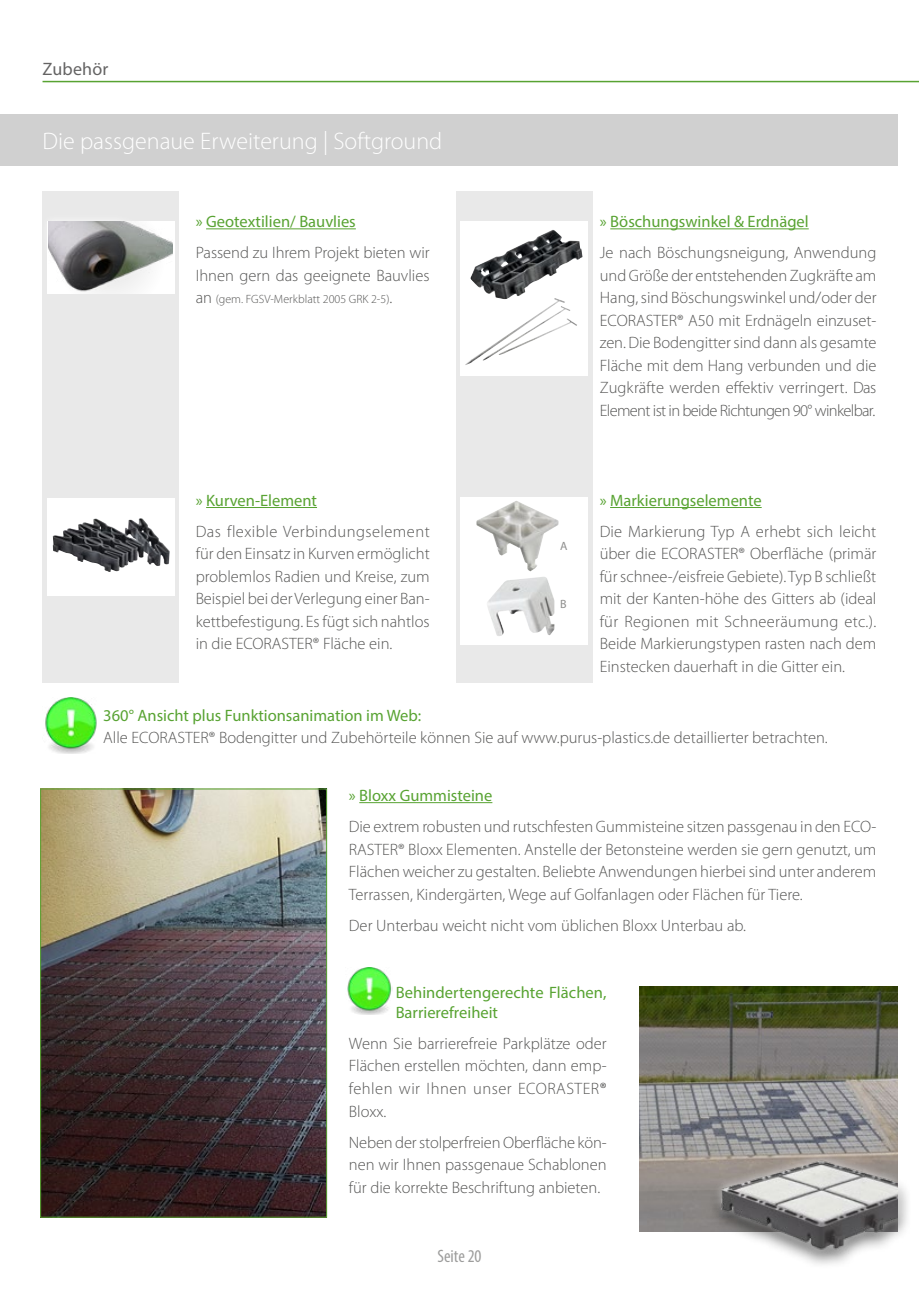
<style>
.page{position:relative;width:919px;height:1289px;background:#fff}
.page>*{position:absolute;margin:0;border:0;box-sizing:border-box;transform-origin:0 0}
.t1{font:300 24px "Myriad Pro";color:#fff}
.t2{font:condensed 18px "Myriad Pro";color:#9d9d9c}
.t3{font:18px "Myriad Pro";letter-spacing:.01em;color:#646363}
.t4{font:300 16.5px/22.5px "Myriad Pro";color:#575756;text-align:justify}
.t5{font:16.5px/19.5px "Myriad Pro";color:#58a332}
.t6{font:300 12px "Myriad Pro";color:#575756}
.t7{font:12px "Myriad Pro";color:#8e8e8d}
.s1{font-size:16.5px}
.s2{font-weight:400}
</style>
<div class="page">
<hr style="left:359px;top:802px;width:133px;height:1px;background:#58a332">
<img style="left:42px;top:790px;width:283px;height:425px">
<div style="left:40px;top:788px;width:287px;height:429px;border:1px solid #58a332"></div>
<div style="left:43px;top:191px;width:136px;height:491px;background:#e9e9e9"></div>
<hr style="left:610px;top:228px;width:198px;height:1px;background:#58a332">
<hr style="left:206px;top:228px;width:150px;height:1px;background:#58a332">
<hr style="left:610px;top:507px;width:151px;height:1px;background:#58a332">
<div style="left:47px;top:497px;width:127px;height:98px;background:#fff"></div>
<img style="left:53px;top:518px;width:87px;height:45px">
<hr style="left:206px;top:507px;width:111px;height:1px;background:#58a332">
<div style="left:0;top:115px;width:897px;height:51px;background:#d0d0d0"></div>
<div style="left:456px;top:191px;width:136px;height:491px;background:#e9e9e9"></div>
<div style="left:460px;top:221px;width:128px;height:154px;background:#fff"></div>
<img style="left:465px;top:299px;width:101px;height:66px">
<img style="left:470px;top:230px;width:112px;height:69px">
<div style="left:460px;top:497px;width:128px;height:148px;background:#fff"></div>
<img style="left:476px;top:501px;width:82px;height:70px">
<img style="left:487px;top:577px;width:67px;height:59px">
<div style="left:41px;top:214px;width:138px;height:82px;background:#fff;opacity:.75"></div>
<img style="left:49px;top:221px;width:123px;height:75px">
<img style="left:347px;top:967px;width:45px;height:47px">
<img style="left:639px;top:986px;width:258px;height:245px">
<div style="left:713px;top:1152px;width:194px;height:105px;background:#fff;opacity:.75"></div>
<img style="left:662px;top:1092px;width:235px;height:173px">
<img style="left:45px;top:697px;width:52px;height:56px">
<hr style="left:43px;top:81px;width:875px;height:1px;background:#58a332">
<p class="t3" style="left:43px;top:58px;width:67px">Zubehör</p>
<h1 class="t1" style="left:43px;top:128px;width:401px">Die passgenaue Erweiterung | Softground</h1>
<p class="t5" style="left:196px;top:212px;width:162px">» Geotextilien/ Bauvlies</p>
<p class="t4" style="left:196px;top:242px;width:235px">Passend zu Ihrem Projekt bieten wir<br>Ihnen gern das geeignete Bauvlies</p>
<p class="t6" style="left:196px;top:293px;width:198px"><span class="s1">an</span> (gem. FGSV-Merkblatt 2005 GRK 2-5)<span class="s1">.</span></p>
<p class="t5" style="left:196px;top:490px;width:123px">» Kurven-Element</p>
<p class="t4" style="left:196px;top:520px;width:235px">Das flexible Verbindungselement für den Einsatz in Kurven ermöglicht problemlos Radien und Kreise, zum Beispiel bei der Verlegung einer Ban&shy;kettbefestigung. Es fügt sich nahtlos in die ECORASTER® Fläche ein.</p>
<p class="t7" style="left:560px;top:538px;width:9px">A</p>
<p class="t7" style="left:560px;top:596px;width:8px">B</p>
<p class="t5" style="left:600px;top:212px;width:210px">» Böschungswinkel &amp; Erdnägel</p>
<p class="t4" style="left:600px;top:242px;width:278px">Je nach Böschungsneigung, Anwendung und Größe der entstehenden Zugkräfte am Hang, sind Böschungswinkel und/oder der ECORASTER® A50 mit Erdnägeln einzuset&shy;zen. Die Bodengitter sind dann als gesamte Fläche mit dem Hang verbunden und die Zugkräfte werden effektiv verringert. Das Element ist in beide Richtungen 90° winkelbar.</p>
<p class="t5" style="left:599px;top:490px;width:163px">» Markierungselemente</p>
<p class="t4" style="left:599px;top:520px;width:278px">Die Markierung Typ A erhebt sich leicht über die ECORASTER® Oberfläche (primär für schnee-/eisfreie Gebiete). Typ B schließt mit der Kanten-höhe des Gitters ab (ideal für Regionen mit Schneeräumung etc.).<br>Beide Markierungstypen rasten nach dem Einstecken dauerhaft in die Gitter ein.</p>
<p class="t5" style="left:103px;top:705px;width:319px">360° Ansicht plus Funktionsanimation im Web:</p>
<p class="t4" style="left:103px;top:726px;width:725px">Alle ECORASTER® Bodengitter und Zubehörteile können Sie auf www.purus-plastics.de detaillierter betrachten.</p>
<p class="t5" style="left:349px;top:785px;width:145px">» Bloxx Gummisteine</p>
<p class="t4" style="left:349px;top:815px;width:529px">Die extrem robusten und rutschfesten Gummisteine sitzen passgenau in den ECO-RASTER® Bloxx Elementen. Anstelle der Betonsteine werden sie gern genutzt, um Flächen weicher zu gestalten. Beliebte Anwendungen hierbei sind unter anderem Terrassen, Kindergärten, Wege auf Golfanlagen oder Flächen für Tiere.</p>
<p class="t4" style="left:349px;top:914px;width:399px">Der Unterbau weicht nicht vom üblichen Bloxx Unterbau ab.</p>
<p class="t5" style="left:395px;top:982px;width:212px">Behindertengerechte Flächen,<br>Barrierefreiheit</p>
<p class="t4" style="left:349px;top:1032px;width:259px">Wenn Sie barrierefreie Parkplätze oder Flächen erstellen möchten, dann emp&shy;fehlen wir Ihnen unser ECORASTER<span class="s2">® </span>Bloxx.</p>
<p class="t4" style="left:349px;top:1130px;width:259px">Neben der stolperfreien Oberfläche kön&shy;nen wir Ihnen passgenaue Schablonen für die korrekte Beschriftung anbieten.</p>
<p class="t2" style="left:437px;top:1245px;width:46px">Seite 20</p>
</div>
